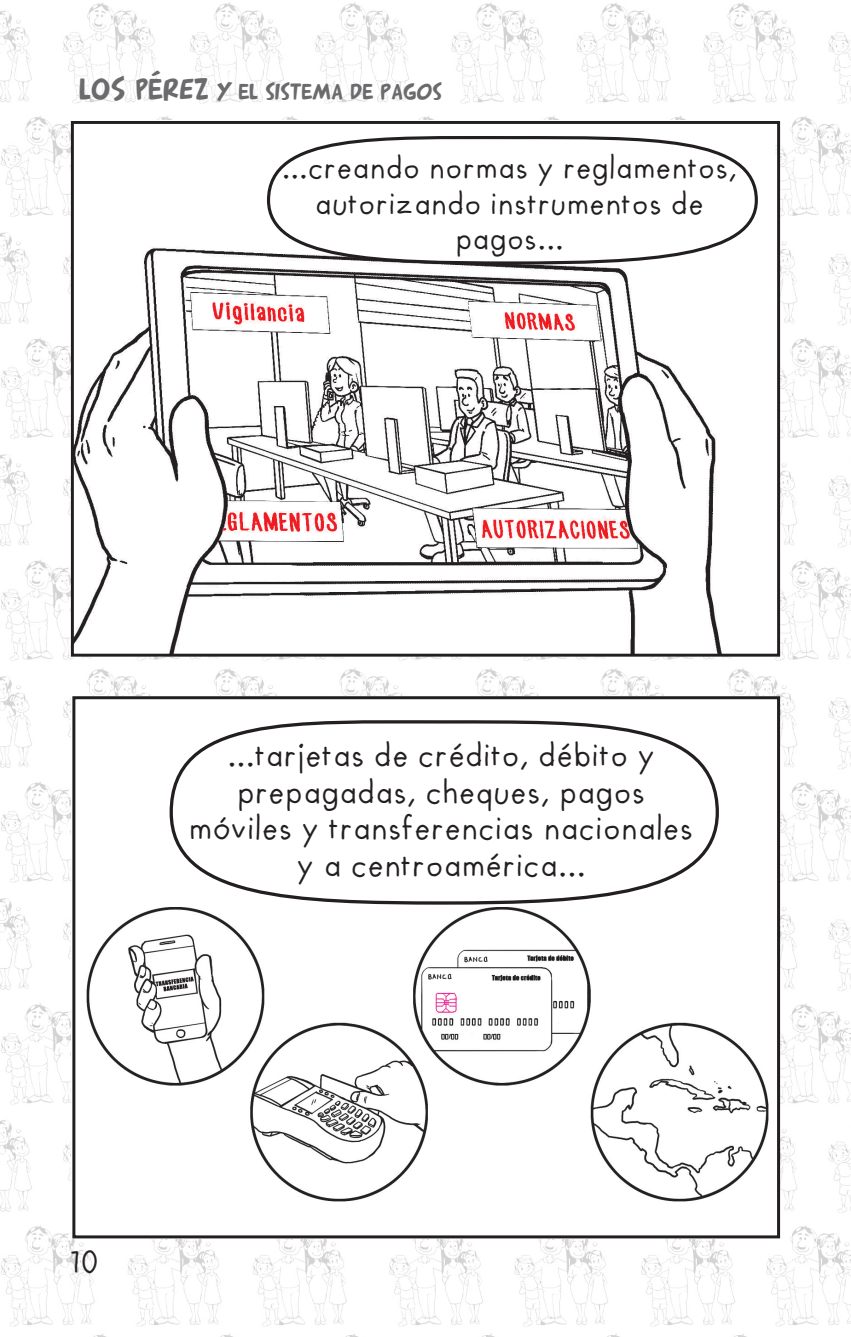
<style>
.page{position:relative;width:851px;height:1337px;background:#fff}
.page>*{position:absolute;margin:0;border:0;box-sizing:border-box;transform-origin:0 0}
.t1{font:30.6px/36.9px "Futura Handwritten";color:#231f20;text-align:center}
.t2{font:30.15px "Futura Handwritten";color:#231f20}
.t3{font:29.25px/35.1px "Futura Handwritten";color:#231f20;text-align:center}
.t4{font:22.05px "Arnold 21";color:#6b6b6e}
.s1{font-size:29.47px}
</style>
<div class="page">
<img style="left:0;top:2px;width:850px;height:1334px">
<div style="left:71px;top:696px;width:707px;height:542px;background:#fff"></div>
<img style="left:86px;top:907px;width:683px;height:295px">
<div style="left:72px;top:696px;width:708px;height:542px;border:3px solid #231f20"></div>
<svg style="left:169px;top:720px;width:550px;height:185px"></svg>
<div style="left:72px;top:120px;width:702px;height:442px;background:#fff"></div>
<img style="left:75px;top:158px;width:701px;height:494px">
<div style="left:71px;top:121px;width:709px;height:535px;border:3px solid #231f20"></div>
<svg style="left:265px;top:136px;width:494px;height:130px"></svg>
<p class="t4" style="left:80px;top:78px;width:364px"><span class="s1">LOS PÉREZ</span> Y EL SISTEMA DE PAGOS</p>
<p class="t3" style="left:282px;top:151px;width:457px">...creando normas y reglamentos, autorizando instrumentos de pagos...</p>
<p class="t1" style="left:189px;top:737px;width:506px">...tarjetas de crédito, débito y prepagadas, cheques, pagos móviles y transferencias nacionales y a centroamérica...</p>
<p class="t2" style="left:68px;top:1245px;width:34px">10</p>
</div>
